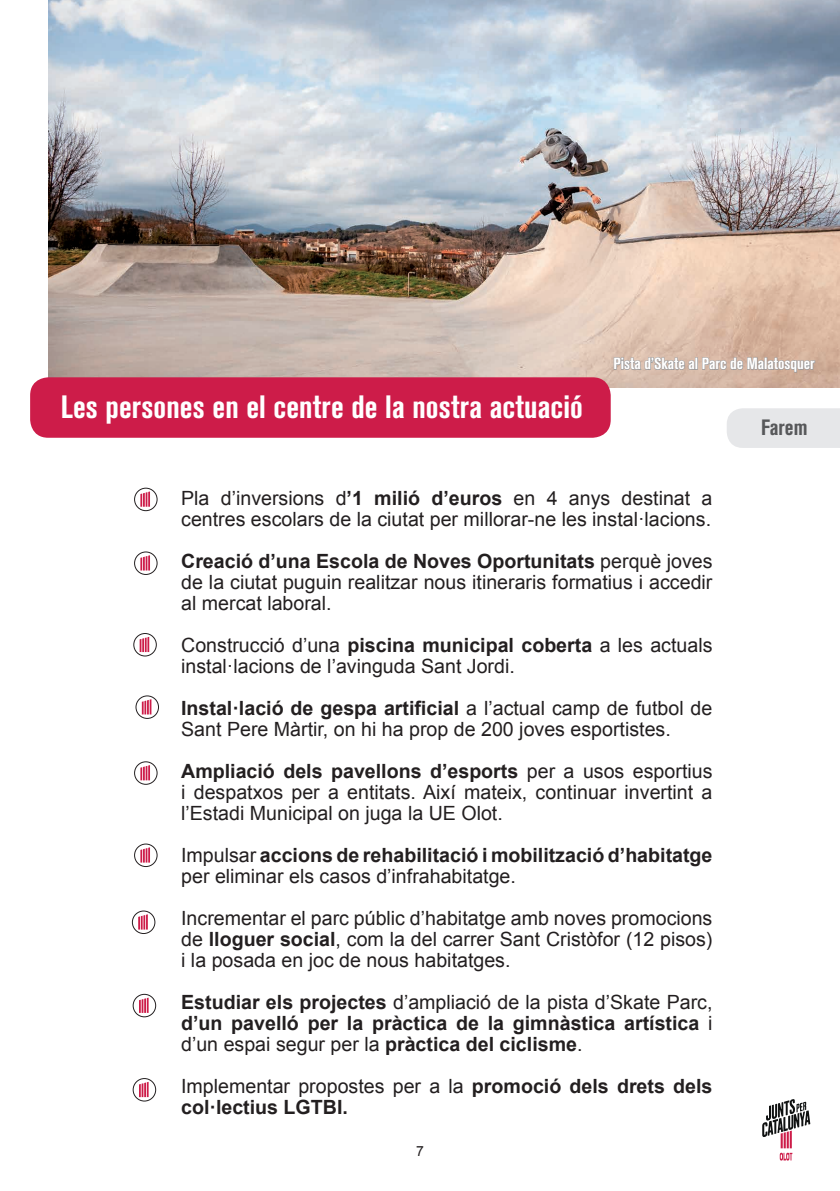
<style>
.page{position:relative;width:840px;height:1191px;background:#fff}
.page>*{position:absolute;margin:0;border:0;box-sizing:border-box;transform-origin:0 0}
.t1{font:700 condensed 32px "Akzidenz Grotesk BQ";letter-spacing:.005em;color:#fff}
.t2{font:700 condensed 22px "Akzidenz Grotesk BQ";color:#57585a}
.t3{font:19.6px/21px "Arial";color:#231f20;text-align:justify}
.t4{font:700 19.6px/21px "Arial";color:#231f20}
.t5{font:700 condensed 16px "Akzidenz Grotesk BQ";color:#fff}
.t6{font:14px "Arial";color:#231f20}
.s1{font-weight:700}
.s2{font-weight:400}
</style>
<div class="page">
<svg style="left:762px;top:1099px;width:47px;height:61px"></svg>
<div style="left:727px;top:408px;width:112px;height:40px;background:#e6e7e9"></div>
<img style="left:48px;top:0;width:791px;height:387px">
<div style="left:30px;top:377px;width:580px;height:61px;background:#cd1c49;border-radius:18px"></div>
<svg style="left:613px;top:354px;width:201px;height:18px;background:#bfab9f"></svg>
<div style="left:134px;top:488px;width:23px;height:23px;border:1px solid #231f20;border-radius:50%"></div>
<svg style="left:140px;top:491px;width:10px;height:16px"></svg>
<svg style="left:134px;top:552px;width:23px;height:22px"></svg>
<div style="left:134px;top:551px;width:23px;height:24px;border:1px solid #231f20;border-radius:50%"></div>
<svg style="left:140px;top:555px;width:10px;height:15px"></svg>
<svg style="left:136px;top:696px;width:22px;height:22px"></svg>
<div style="left:135px;top:695px;width:24px;height:24px;border:1px solid #231f20;border-radius:50%"></div>
<svg style="left:142px;top:699px;width:9px;height:15px"></svg>
<svg style="left:134px;top:762px;width:23px;height:22px"></svg>
<div style="left:134px;top:761px;width:23px;height:23px;border:1px solid #231f20;border-radius:50%"></div>
<svg style="left:140px;top:765px;width:10px;height:15px"></svg>
<svg style="left:134px;top:844px;width:23px;height:22px"></svg>
<div style="left:134px;top:843px;width:23px;height:24px;border:1px solid #231f20;border-radius:50%"></div>
<svg style="left:140px;top:847px;width:10px;height:15px"></svg>
<svg style="left:132px;top:911px;width:23px;height:22px"></svg>
<div style="left:132px;top:910px;width:23px;height:24px;border:1px solid #231f20;border-radius:50%"></div>
<svg style="left:138px;top:914px;width:10px;height:15px"></svg>
<svg style="left:133px;top:994px;width:23px;height:22px"></svg>
<div style="left:133px;top:994px;width:23px;height:23px;border:1px solid #231f20;border-radius:50%"></div>
<svg style="left:139px;top:997px;width:9px;height:16px"></svg>
<svg style="left:133px;top:1078px;width:23px;height:23px"></svg>
<div style="left:133px;top:1078px;width:23px;height:23px;border:1px solid #231f20;border-radius:50%"></div>
<svg style="left:139px;top:1081px;width:9px;height:16px"></svg>
<svg style="left:134px;top:633px;width:22px;height:23px"></svg>
<div style="left:133px;top:633px;width:24px;height:23px;border:1px solid #231f20;border-radius:50%"></div>
<svg style="left:139px;top:637px;width:10px;height:15px"></svg>
<h1 class="t1" style="left:61px;top:388px;width:523px">Les persones en el centre de la nostra actuació</h1>
<p class="t5" style="left:613px;top:354px;width:203px">Pista d’Skate al Parc de Malatosquer</p>
<p class="t2" style="left:760px;top:415px;width:48px">Farem</p>
<p class="t3" style="left:145px;top:487px;width:568px;text-align:right">• Pla d’inversions d<span class="s1">’1 milió d’euros</span> en 4 anys destinat a centres escolars de la ciutat per millorar-ne les instal·lacions.</p>
<p class="t3" style="left:181px;top:550px;width:532px;text-indent:-36px"><span class="s1">• Creació d’una Escola de Noves Oportunitats</span> perquè joves de la ciutat puguin realitzar nous itineraris formatius i accedir al mercat laboral.</p>
<p class="t3" style="left:181px;top:634px;width:532px;text-indent:-36px">• Construcció d’una <span class="s1">piscina municipal coberta</span> a les actuals instal·lacions de l’avinguda Sant Jordi.</p>
<p class="t3" style="left:145px;top:697px;width:568px;text-align:center"><span class="s1">• Instal·lació de gespa artificial</span> a l’actual camp de futbol de<br>Sant Pere Màrtir, on hi ha prop de 200 joves esportistes.</p>
<p class="t3" style="left:181px;top:760px;width:532px;text-indent:-36px"><span class="s1">• Ampliació dels pavellons d’esports</span> per a usos esportius i despatxos per a entitats. Així mateix, continuar invertint a l’Estadi Municipal on juga la UE Olot.</p>
<p class="t4" style="left:181px;top:845px;width:532px;text-indent:-36px"><span class="s2">• Impulsar</span> accions de rehabilitació i mobilització d’habitatge <span class="s2">per eliminar els casos d’infrahabitatge.</span></p>
<p class="t3" style="left:181px;top:907px;width:532px;text-indent:-36px">• Incrementar el parc públic d’habitatge amb noves promocions de <span class="s1">lloguer social</span>, com la del carrer Sant Cristòfor (12 pisos) i la posada en joc de nous habitatges.</p>
<p class="t4" style="left:181px;top:992px;width:532px;text-align:justify;text-indent:-36px">• Estudiar els projectes <span class="s2">d’ampliació de la pista d’Skate Parc, </span>d’un pavelló per la pràctica de la gimnàstica artística <span class="s2">i d’un espai segur per la</span> pràctica del ciclisme<span class="s2">.</span></p>
<p class="t4" style="left:181px;top:1076px;width:532px;text-indent:-36px"><span class="s2">• Implementar propostes per a la</span> promoció dels drets dels col·lectius LGTBI.</p>
<p class="t6" style="left:416px;top:1142px;width:9px">7</p>
</div>
